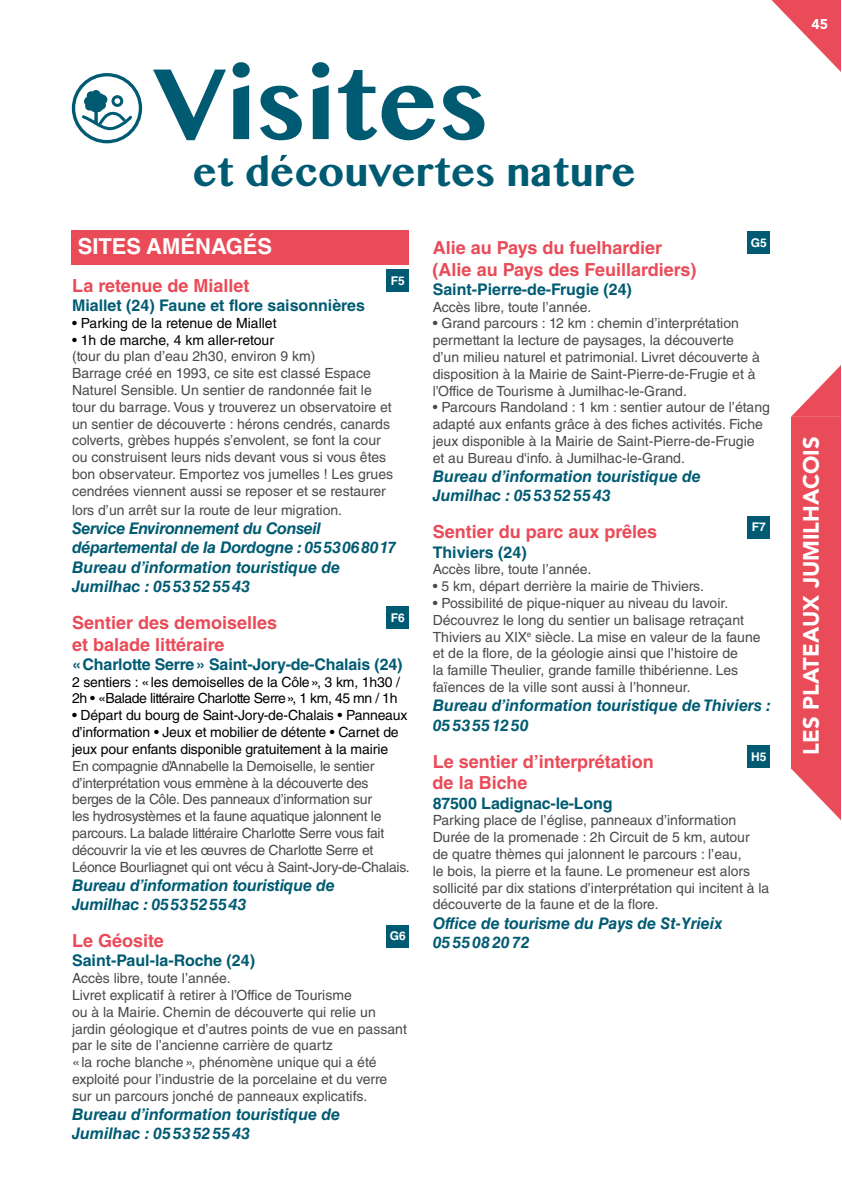
<style>
.page{position:relative;width:842px;height:1191px;background:#fff}
.page>*{position:absolute;margin:0;border:0;box-sizing:border-box;transform-origin:0 0}
.t1{font:700 100px "Lao MN";color:#005b72}
.t2{font:700 40px "Lao MN";color:#005b72}
.t3{font:900 22px "Avenir LT Std";color:#fff}
.t4{font:700 22px "Helvetica LT Std";color:#fff}
.t5{font:700 18px "Helvetica LT Std";color:#e94b58}
.t6{font:italic 700 16px/19.2px "Helvetica LT Std";color:#005b72}
.t7{font:700 16px "Helvetica LT Std";color:#005b72}
.t8{font:italic 700 16px/19.2px "Helvetica LT Std";letter-spacing:-.02em;color:#005b72}
.t9{font:14px/16.8px "Helvetica LT Std";color:#4a4a49}
.t10{font:14px/16.8px "Helvetica LT Std";letter-spacing:-.02em;color:#4a4a49}
.t11{font:14px/16.8px "Helvetica LT Std";letter-spacing:-.01em;color:#000}
.t12{font:14px/16.8px "Helvetica LT Std";letter-spacing:-.03em;color:#000}
.t13{font:900 14px "Avenir LT Std";color:#fff}
.t14{font:700 12px "Helvetica LT Std";color:#fff}
</style>
<div class="page">
<div style="left:72px;top:230px;width:337px;height:34px;background:#e94b58"></div>
<div style="left:387px;top:269px;width:22px;height:23px;background:#005b72"></div>
<div style="left:387px;top:607px;width:22px;height:22px;background:#005b72"></div>
<div style="left:387px;top:925px;width:22px;height:22px;background:#005b72"></div>
<div style="left:748px;top:232px;width:22px;height:22px;background:#005b72"></div>
<div style="left:748px;top:516px;width:22px;height:22px;background:#005b72"></div>
<div style="left:748px;top:745px;width:22px;height:22px;background:#005b72"></div>
<svg style="left:280px;top:155px;width:7px;height:6px"></svg>
<svg style="left:72px;top:73px;width:70px;height:70px"></svg>
<div style="left:791px;top:417px;width:49px;height:351px;background:#e94b58"></div>
<svg style="left:791px;top:768px;width:49px;height:51px"></svg>
<svg style="left:791px;top:366px;width:49px;height:51px"></svg>
<svg style="left:772px;top:1px;width:68px;height:70px"></svg>
<h1 class="t1" style="left:153px;top:50px;width:336px">Visites</h1>
<h2 class="t2" style="left:193px;top:150px;width:444px">et decouvertes nature</h2>
<h3 class="t4" style="left:78px;top:233px;width:196px">SITES AMÉNAGÉS</h3>
<p class="t5" style="left:72px;top:274px;width:179px">La retenue de Miallet</p>
<p class="t14" style="left:391px;top:273px;width:16px">F5</p>
<p class="t7" style="left:72px;top:295px;width:294px">Miallet (24) Faune et flore saisonnières</p>
<p class="t11" style="left:72px;top:314px;width:206px">• Parking de la retenue de Miallet</p>
<p class="t11" style="left:72px;top:331px;width:203px">• 1h de marche, 4 km aller-retour</p>
<p class="t9" style="left:72px;top:348px;width:323px">(tour du plan d’eau 2h30, environ 9 km)<br>Barrage créé en 1993, ce site est classé Espace Naturel Sensible. Un sentier de randonnée fait le tour du barrage. Vous y trouverez un observatoire et un sentier de découverte : hérons cendrés, canards colverts, grèbes huppés s’envolent, se font la cour ou construisent leurs nids devant vous si vous êtes bon observateur. Emportez vos jumelles ! Les grues cendrées viennent aussi se reposer et se restaurer</p>
<p class="t9" style="left:72px;top:501px;width:272px">lors d’un arrêt sur la route de leur migration.</p>
<p class="t8" style="left:72px;top:519px;width:326px">Service Environnement du Conseil départemental de la Dordogne : 0553068017<br>Bureau d’information touristique de Jumilhac : 0553525543</p>
<p class="t5" style="left:72px;top:612px;width:207px">Sentier des demoiselles</p>
<p class="t14" style="left:391px;top:610px;width:16px">F6</p>
<p class="t5" style="left:72px;top:633px;width:154px">et balade littéraire</p>
<p class="t7" style="left:72px;top:654px;width:332px">«Charlotte Serre» Saint-Jory-de-Chalais (24)</p>
<p class="t12" style="left:72px;top:673px;width:330px">2 sentiers : «les demoiselles de la Côle», 3 km, 1h30 /<br>2h • «Balade littéraire Charlotte Serre», 1 km, 45 mn / 1h</p>
<p class="t11" style="left:72px;top:707px;width:337px">• Départ du bourg de Saint-Jory-de-Chalais • Panneaux d’information • Jeux et mobilier de détente • Carnet de jeux pour enfants disponible gratuitement à la mairie</p>
<p class="t10" style="left:72px;top:757px;width:339px">En compagnie d’Annabelle la Demoiselle, le sentier d’interprétation vous emmène à la découverte des berges de la Côle. Des panneaux d’information sur<br>les hydrosystèmes et la faune aquatique jalonnent le parcours. La balade littéraire Charlotte Serre vous fait découvrir la vie et les œuvres de Charlotte Serre et Léonce Bourliagnet qui ont vécu à Saint-Jory-de-Chalais.</p>
<p class="t6" style="left:72px;top:875px;width:264px">Bureau d’information touristique de<br>Jumilhac : 0553525543</p>
<p class="t5" style="left:72px;top:930px;width:93px">Le Géosite</p>
<p class="t14" style="left:390px;top:928px;width:18px">G6</p>
<p class="t7" style="left:72px;top:951px;width:185px">Saint-Paul-la-Roche (24)</p>
<p class="t9" style="left:72px;top:970px;width:336px">Accès libre, toute l’année.<br>Livret explicatif à retirer à l’Office de Tourisme<br>ou à la Mairie. Chemin de découverte qui relie un jardin géologique et d’autres points de vue en passant par le site de l’ancienne carrière de quartz<br>«la roche blanche», phénomène unique qui a été exploité pour l’industrie de la porcelaine et du verre sur un parcours jonché de panneaux explicatifs.</p>
<p class="t6" style="left:72px;top:1104px;width:270px">Bureau d’information touristique de<br>Jumilhac : 0553525543</p>
<p class="t5" style="left:433px;top:236px;width:231px">Alie au Pays du fuelhardier</p>
<p class="t14" style="left:751px;top:235px;width:18px">G5</p>
<p class="t5" style="left:433px;top:258px;width:265px">(Alie au Pays des Feuillardiers)</p>
<p class="t7" style="left:433px;top:279px;width:201px">Saint-Pierre-de-Frugie (24)</p>
<p class="t9" style="left:433px;top:298px;width:160px">Accès libre, toute l’année.</p>
<p class="t9" style="left:433px;top:315px;width:329px">• Grand parcours : 12 km : chemin d’interprétation permettant la lecture de paysages, la découverte d’un milieu naturel et patrimonial. Livret découverte à disposition à la Mairie de Saint-Pierre-de-Frugie et à l’Office de Tourisme à Jumilhac-le-Grand.</p>
<p class="t9" style="left:433px;top:399px;width:339px">• Parcours Randoland : 1 km : sentier autour de l’étang adapté aux enfants grâce à des fiches activités. Fiche jeux disponible à la Mairie de Saint-Pierre-de-Frugie<br>et au Bureau d'info. à Jumilhac-le-Grand.</p>
<p class="t6" style="left:433px;top:466px;width:270px">Bureau d’information touristique de<br>Jumilhac : 0553525543</p>
<p class="t5" style="left:433px;top:521px;width:226px">Sentier du parc aux prêles</p>
<p class="t14" style="left:752px;top:520px;width:16px">F7</p>
<p class="t7" style="left:433px;top:542px;width:96px">Thiviers (24)</p>
<p class="t9" style="left:433px;top:561px;width:160px">Accès libre, toute l’année.</p>
<p class="t9" style="left:433px;top:578px;width:273px">• 5 km, départ derrière la mairie de Thiviers.</p>
<p class="t9" style="left:433px;top:594px;width:329px">• Possibilité de pique-niquer au niveau du lavoir.<br>Découvrez le long du sentier un balisage retraçant Thiviers au XIX<sup>e</sup> siècle. La mise en valeur de la faune et de la flore, de la géologie ainsi que l’histoire de<br>la famille Theulier, grande famille thibérienne. Les faïences de la ville sont aussi à l’honneur.</p>
<p class="t6" style="left:433px;top:696px;width:340px">Bureau d’information touristique de Thiviers :<br>0553551250</p>
<p class="t5" style="left:433px;top:750px;width:223px">Le sentier d’interprétation</p>
<p class="t14" style="left:751px;top:749px;width:17px">H5</p>
<p class="t5" style="left:433px;top:772px;width:96px">de la Biche</p>
<p class="t7" style="left:433px;top:793px;width:181px">87500 Ladignac-le-Long</p>
<p class="t9" style="left:433px;top:812px;width:338px">Parking place de l’église, panneaux d’information Durée de la promenade : 2h Circuit de 5 km, autour<br>de quatre thèmes qui jalonnent le parcours : l’eau,<br>le bois, la pierre et la faune. Le promeneur est alors sollicité par dix stations d’interprétation qui incitent à la découverte de la faune et de la flore.</p>
<p class="t6" style="left:433px;top:913px;width:291px">Office de tourisme du Pays de St-Yrieix<br>0555082072</p>
<p class="t13" style="left:811px;top:15px;width:18px">45</p>
<h3 class="t3" style="left:798px;top:754px;width:320px;rotate:-90deg">LES PLATEAUX JUMILHACOIS</h3>
</div>
